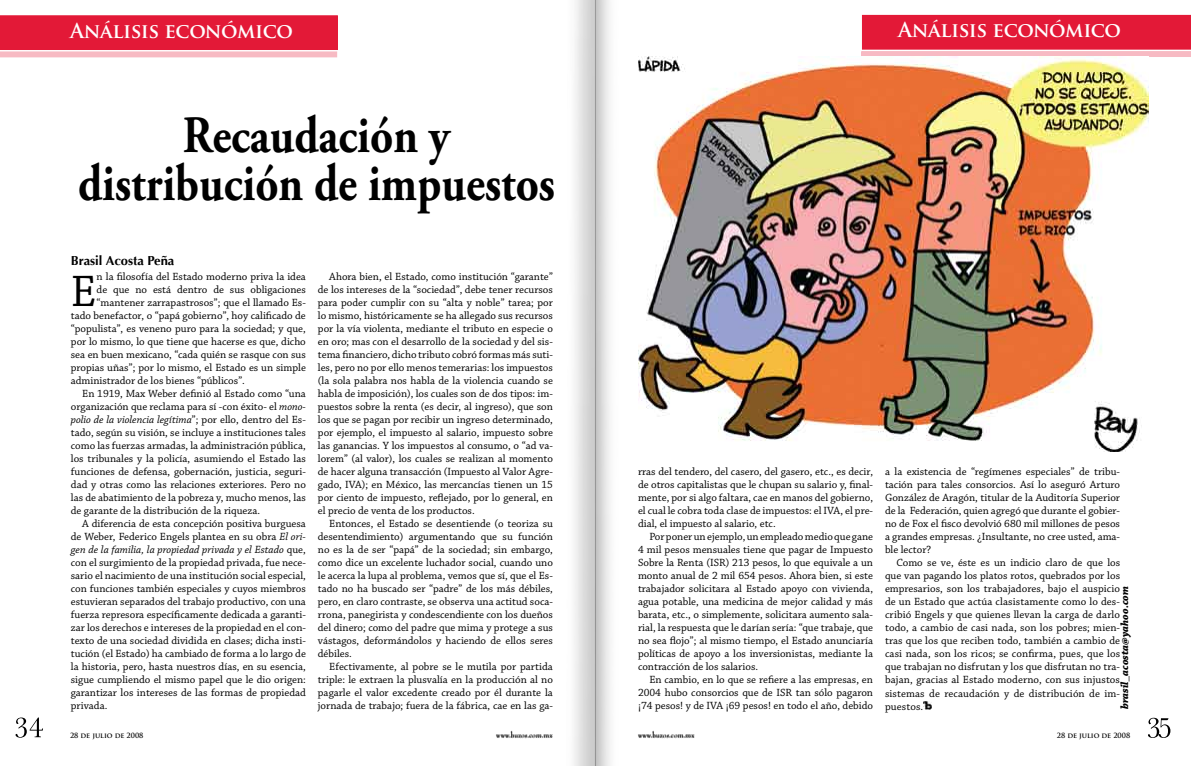
<style>
.page{position:relative;width:1191px;height:766px;background:#fff}
.page>*{position:absolute;margin:0;border:0;box-sizing:border-box;transform-origin:0 0}
.t1{font:700 52.5px/48px "Adobe Garamond Pro";color:#000;text-align:center;scale:.86 1}
.t2{font:46.4px "Chaparral Pro";color:#000}
.t3{font:700 20px "Trajan Pro";letter-spacing:-.02em;color:#fff}
.t4{font:700 13px "Optima";color:#000}
.t5{font:11px/13px "Chaparral Pro";color:#000;text-align:justify}
.t6{font:italic 11px "Chaparral Pro";color:#000}
.t7{font:italic 700 11px "Chaparral Pro";color:#000}
.t8{font:8px "Bernhard Modern Std";color:#000}
.t9{font:700 7px "Trajan Pro";color:#000}
.s1{font-style:italic}
.s2{font-style:normal}
</style>
<div class="page">
<img style="left:574px;top:0;width:36px;height:765px">
<svg style="left:0;top:15px;width:338px;height:42px;background:#e63751"></svg>
<svg style="left:861px;top:15px;width:330px;height:42px;background:#e73a54"></svg>
<svg style="left:16px;top:717px;width:27px;height:20px"></svg>
<svg style="left:1148px;top:717px;width:22px;height:20px"></svg>
<svg style="left:923px;top:701px;width:8px;height:8px"></svg>
<img style="left:638px;top:57px;width:510px;height:395px">
<h3 class="t3" style="left:70px;top:18px;width:224px">Análisis económico</h3>
<h1 class="t1" style="left:78px;top:112px;width:556px">Recaudación y distribución de impuestos</h1>
<p class="t4" style="left:71px;top:253px;width:105px">Brasil Acosta Peña</p>
<h2 class="t2" style="left:71px;top:265px;width:27px">E</h2>
<p class="t5" style="left:97px;top:270px;width:211px">n la filosofía del Estado moderno priva la idea</p>
<p class="t5" style="left:97px;top:283px;width:211px">de que no está dentro de sus obligaciones</p>
<p class="t5" style="left:97px;top:296px;width:211px">“mantener zarrapastrosos”; que el llamado Es-</p>
<p class="t5" style="left:71px;top:309px;width:236px">tado benefactor, o “papá gobierno”, hoy calificado de</p>
<p class="t5" style="left:71px;top:322px;width:236px">“populista”, es veneno puro para la sociedad; y que,</p>
<p class="t5" style="left:71px;top:335px;width:236px">por lo mismo, lo que tiene que hacerse es que, dicho</p>
<p class="t5" style="left:71px;top:348px;width:236px">sea en buen mexicano, “cada quién se rasque con sus</p>
<p class="t5" style="left:71px;top:361px;width:236px">propias uñas”; por lo mismo, el Estado es un simple</p>
<p class="t5" style="left:71px;top:374px;width:175px">administrador de los bienes “públicos”.</p>
<p class="t5" style="left:82px;top:387px;width:225px">En 1919, Max Weber definió al Estado como “una</p>
<p class="t5" style="left:71px;top:400px;width:236px">organización que reclama para sí -con éxito- el <span class="s1">mono-</span></p>
<p class="t6" style="left:71px;top:413px;width:236px">polio de la violencia legítima<span class="s2">”; por ello, dentro del Es-</span></p>
<p class="t5" style="left:71px;top:426px;width:236px">tado, según su visión, se incluye a instituciones tales</p>
<p class="t5" style="left:71px;top:439px;width:236px">como las fuerzas armadas, la administración pública,</p>
<p class="t5" style="left:71px;top:452px;width:236px">los tribunales y la policía, asumiendo el Estado las</p>
<p class="t5" style="left:71px;top:465px;width:236px">funciones de defensa, gobernación, justicia, seguri-</p>
<p class="t5" style="left:71px;top:478px;width:236px">dad y otras como las relaciones exteriores. Pero no</p>
<p class="t5" style="left:71px;top:491px;width:236px">las de abatimiento de la pobreza y, mucho menos, las</p>
<p class="t5" style="left:71px;top:504px;width:191px">de garante de la distribución de la riqueza.</p>
<p class="t5" style="left:82px;top:517px;width:225px">A diferencia de esta concepción positiva burguesa</p>
<p class="t5" style="left:71px;top:530px;width:236px">de Weber, Federico Engels plantea en su obra <span class="s1">El ori-</span></p>
<p class="t6" style="left:71px;top:543px;width:236px">gen de la familia, la propiedad privada y el Estado <span class="s2">que,</span></p>
<p class="t5" style="left:71px;top:556px;width:236px">con el surgimiento de la propiedad privada, fue nece-</p>
<p class="t5" style="left:71px;top:569px;width:236px">sario el nacimiento de una institución social especial,</p>
<p class="t5" style="left:71px;top:582px;width:236px">con funciones también especiales y cuyos miembros</p>
<p class="t5" style="left:71px;top:595px;width:236px">estuvieran separados del trabajo productivo, con una</p>
<p class="t5" style="left:71px;top:608px;width:236px">fuerza represora específicamente dedicada a garanti-</p>
<p class="t5" style="left:71px;top:621px;width:236px">zar los derechos e intereses de la propiedad en el con-</p>
<p class="t5" style="left:71px;top:634px;width:236px">texto de una sociedad dividida en clases; dicha insti-</p>
<p class="t5" style="left:71px;top:647px;width:236px">tución (el Estado) ha cambiado de forma a lo largo de</p>
<p class="t5" style="left:71px;top:660px;width:236px">la historia, pero, hasta nuestros días, en su esencia,</p>
<p class="t5" style="left:71px;top:673px;width:236px">sigue cumpliendo el mismo papel que le dio origen:</p>
<p class="t5" style="left:71px;top:686px;width:236px">garantizar los intereses de las formas de propiedad</p>
<p class="t5" style="left:71px;top:699px;width:38px">privada.</p>
<p class="t5" style="left:318px;top:270px;width:236px;text-indent:11px">Ahora bien, el Estado, como institución “garante” de los intereses de la “sociedad”, debe tener recursos para poder cumplir con su “alta y noble” tarea; por lo mismo, históricamente se ha allegado sus recursos por la vía violenta, mediante el tributo en especie o en oro; mas con el desarrollo de la sociedad y del sis&shy;tema financiero, dicho tributo cobró formas más suti&shy;les, pero no por ello menos temerarias: los impuestos (la sola palabra nos habla de la violencia cuando se habla de imposición), los cuales son de dos tipos: im&shy;puestos sobre la renta (es decir, al ingreso), que son los que se pagan por recibir un ingreso determinado, por ejemplo, el impuesto al salario, impuesto sobre las ganancias. Y los impuestos al consumo, o “ad va&shy;lorem” (al valor), los cuales se realizan al momento de hacer alguna transacción (Impuesto al Valor Agre&shy;gado, IVA); en México, las mercancías tienen un 15 por ciento de impuesto, reflejado, por lo general, en el precio de venta de los productos.</p>
<p class="t5" style="left:318px;top:517px;width:236px;text-indent:11px">Entonces, el Estado se desentiende (o teoriza su desentendimiento) argumentando que su función no es la de ser “papá” de la sociedad; sin embargo, como dice un excelente luchador social, cuando uno le acerca la lupa al problema, vemos que sí, que el Es&shy;tado no ha buscado ser “padre” de los más débiles, pero, en claro contraste, se observa una actitud soca&shy;rrona, panegirista y condescendiente con los dueños del dinero; como del padre que mima y protege a sus vástagos, deformándolos y haciendo de ellos seres débiles.</p>
<p class="t5" style="left:318px;top:660px;width:236px;text-indent:11px">Efectivamente, al pobre se le mutila por partida triple: le extraen la plusvalía en la producción al no pagarle el valor excedente creado por él durante la jornada de trabajo; fuera de la fábrica, cae en las ga-</p>
<p class="t9" style="left:70px;top:730px;width:75px">28 de julio de 2008</p>
<p class="t8" style="left:496px;top:730px;width:58px">www.buzos.com.mx</p>
<h3 class="t3" style="left:898px;top:17px;width:224px">Análisis económico</h3>
<p class="t5" style="left:638px;top:465px;width:236px">rras del tendero, del casero, del gasero, etc., es decir, de otros capitalistas que le chupan su salario y, final&shy;mente, por si algo faltara, cae en manos del gobierno, el cual le cobra toda clase de impuestos: el IVA, el pre&shy;dial, el impuesto al salario, etc.</p>
<p class="t5" style="left:638px;top:530px;width:236px;text-indent:11px">Por poner un ejemplo, un empleado medio que gane 4 mil pesos mensuales tiene que pagar de Impuesto Sobre la Renta (ISR) 213 pesos, lo que equivale a un monto anual de 2 mil 654 pesos. Ahora bien, si este trabajador solicitara al Estado apoyo con vivienda, agua potable, una medicina de mejor calidad y más barata, etc., o simplemente, solicitara aumento sala&shy;rial, la respuesta que le darían sería: “que trabaje, que no sea flojo”; al mismo tiempo, el Estado anunciaría políticas de apoyo a los inversionistas, mediante la contracción de los salarios.</p>
<p class="t5" style="left:638px;top:673px;width:236px;text-indent:11px">En cambio, en lo que se refiere a las empresas, en 2004 hubo consorcios que de ISR tan sólo pagaron ¡74 pesos! y de IVA ¡69 pesos! en todo el año, debido</p>
<p class="t5" style="left:885px;top:465px;width:236px">a la existencia de “regímenes especiales” de tribu&shy;tación para tales consorcios. Así lo aseguró Arturo González de Aragón, titular de la Auditoría Superior de la Federación, quien agregó que durante el gobier&shy;no de Fox el fisco devolvió 680 mil millones de pesos a grandes empresas. ¿Insultante, no cree usted, ama&shy;ble lector?</p>
<p class="t5" style="left:885px;top:556px;width:236px;text-indent:11px">Como se ve, éste es un indicio claro de que los que van pagando los platos rotos, quebrados por los empresarios, son los trabajadores, bajo el auspicio de un Estado que actúa clasistamente como lo des&shy;cribió Engels y que quienes llevan la carga de darlo todo, a cambio de casi nada, son los pobres; mien&shy;tras que los que reciben todo, también a cambio de casi nada, son los ricos; se confirma, pues, que los que trabajan no disfrutan y los que disfrutan no tra&shy;bajan, gracias al Estado moderno, con sus injustos sistemas de recaudación y de distribución de im&shy;puestos.</p>
<p class="t7" style="left:1118px;top:709px;width:125px;rotate:-90deg">brasil_acosta@yahoo.com</p>
<p class="t8" style="left:638px;top:730px;width:58px">www.buzos.com.mx</p>
<p class="t9" style="left:1056px;top:730px;width:75px">28 de julio de 2008</p>
</div>
